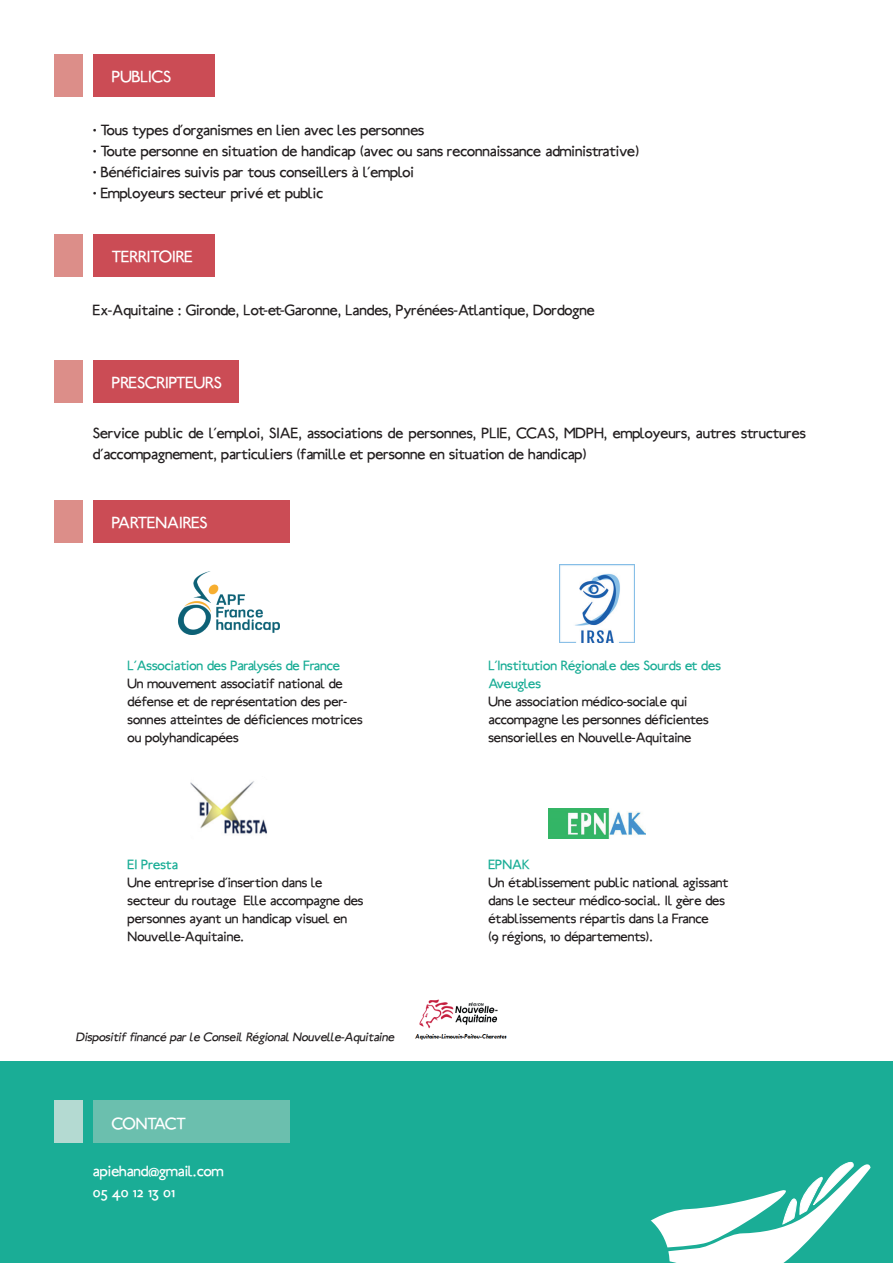
<style>
.page{position:relative;width:893px;height:1263px;background:#fff}
.page>*{position:absolute;margin:0;border:0;box-sizing:border-box;transform-origin:0 0}
.t1{font:18px "Ubahn";color:#fff}
.t2{font:16.5px/21px "Ubahn";color:#231f20}
.t3{font:16.5px/21px "Ubahn";color:#fff}
.t4{font:15px/18px "Ubahn";color:#231f20}
.t5{font:15px/18px "Ubahn";color:#1aad96}
.t6{font:italic 13.5px "Ubahn";color:#231f20}
</style>
<div class="page">
<div style="left:0;top:1061px;width:893px;height:202px;background:#1aad96"></div>
<svg style="left:650px;top:1161px;width:220px;height:102px"></svg>
<div style="left:93px;top:54px;width:121px;height:42px;background:#cb4c55"></div>
<div style="left:93px;top:234px;width:121px;height:42px;background:#cb4c55"></div>
<div style="left:93px;top:360px;width:145px;height:42px;background:#cb4c55"></div>
<div style="left:93px;top:500px;width:196px;height:42px;background:#cb4c55"></div>
<div style="left:93px;top:1100px;width:196px;height:43px;background:#6bbfae"></div>
<div style="left:54px;top:54px;width:28px;height:42px;background:#dc8e89"></div>
<div style="left:54px;top:234px;width:28px;height:42px;background:#dc8e89"></div>
<div style="left:54px;top:360px;width:28px;height:42px;background:#dc8e89"></div>
<div style="left:54px;top:500px;width:28px;height:42px;background:#dc8e89"></div>
<div style="left:54px;top:1100px;width:28px;height:43px;background:#b4dad2"></div>
<img style="left:415px;top:999px;width:92px;height:41px">
<img style="left:179px;top:572px;width:100px;height:63px">
<img style="left:191px;top:781px;width:76px;height:53px">
<img style="left:548px;top:808px;width:98px;height:30px">
<img style="left:559px;top:565px;width:75px;height:77px">
<p class="t1" style="left:112px;top:68px;width:61px">PUBLICS</p>
<p class="t2" style="left:93px;top:121px;width:333px">• Tous types d’organismes en lien avec les personnes</p>
<p class="t2" style="left:93px;top:142px;width:548px">• Toute personne en situation de handicap (avec ou sans reconnaissance administrative)</p>
<p class="t2" style="left:93px;top:163px;width:323px">• Bénéficiaires suivis par tous conseillers à l’emploi</p>
<p class="t2" style="left:93px;top:184px;width:232px">• Employeurs secteur privé et public</p>
<p class="t1" style="left:112px;top:248px;width:82px">TERRITOIRE</p>
<p class="t2" style="left:93px;top:301px;width:503px">Ex-Aquitaine : Gironde, Lot-et-Garonne, Landes, Pyrénées-Atlantique, Dordogne</p>
<p class="t1" style="left:112px;top:374px;width:111px">PRESCRIPTEURS</p>
<p class="t2" style="left:93px;top:423px;width:714px">Service public de l’emploi, SIAE, associations de personnes, PLIE, CCAS, MDPH, employeurs, autres structures d’accompagnement, particuliers (famille et personne en situation de handicap)</p>
<p class="t1" style="left:112px;top:514px;width:97px">PARTENAIRES</p>
<p class="t5" style="left:128px;top:657px;width:214px">L’Association des Paralysés de France</p>
<p class="t4" style="left:128px;top:675px;width:237px">Un mouvement associatif national de défense et de représentation des per&shy;sonnes atteintes de déficiences motrices ou polyhandicapées</p>
<p class="t5" style="left:128px;top:856px;width:52px">EI Presta</p>
<p class="t4" style="left:128px;top:874px;width:237px">Une entreprise d’insertion dans le secteur du routage Elle accompagne des personnes ayant un handicap visuel en Nouvelle-Aquitaine.</p>
<p class="t6" style="left:76px;top:1030px;width:322px">Dispositif financé par le Conseil Régional Nouvelle-Aquitaine</p>
<p class="t1" style="left:112px;top:1115px;width:76px">CONTACT</p>
<p class="t3" style="left:93px;top:1161px;width:132px">apiehand@gmail.com<br>05 40 12 13 01</p>
<p class="t5" style="left:488px;top:657px;width:234px">L’Institution Régionale des Sourds et des<br>Aveugles</p>
<p class="t4" style="left:488px;top:693px;width:222px">Une association médico-sociale qui accompagne les personnes déficientes sensorielles en Nouvelle-Aquitaine</p>
<p class="t5" style="left:488px;top:856px;width:43px">EPNAK</p>
<p class="t4" style="left:488px;top:874px;width:241px">Un établissement public national agissant dans le secteur médico-social. Il gère des établissements répartis dans la France<br>(9 régions, 10 départements).</p>
</div>
